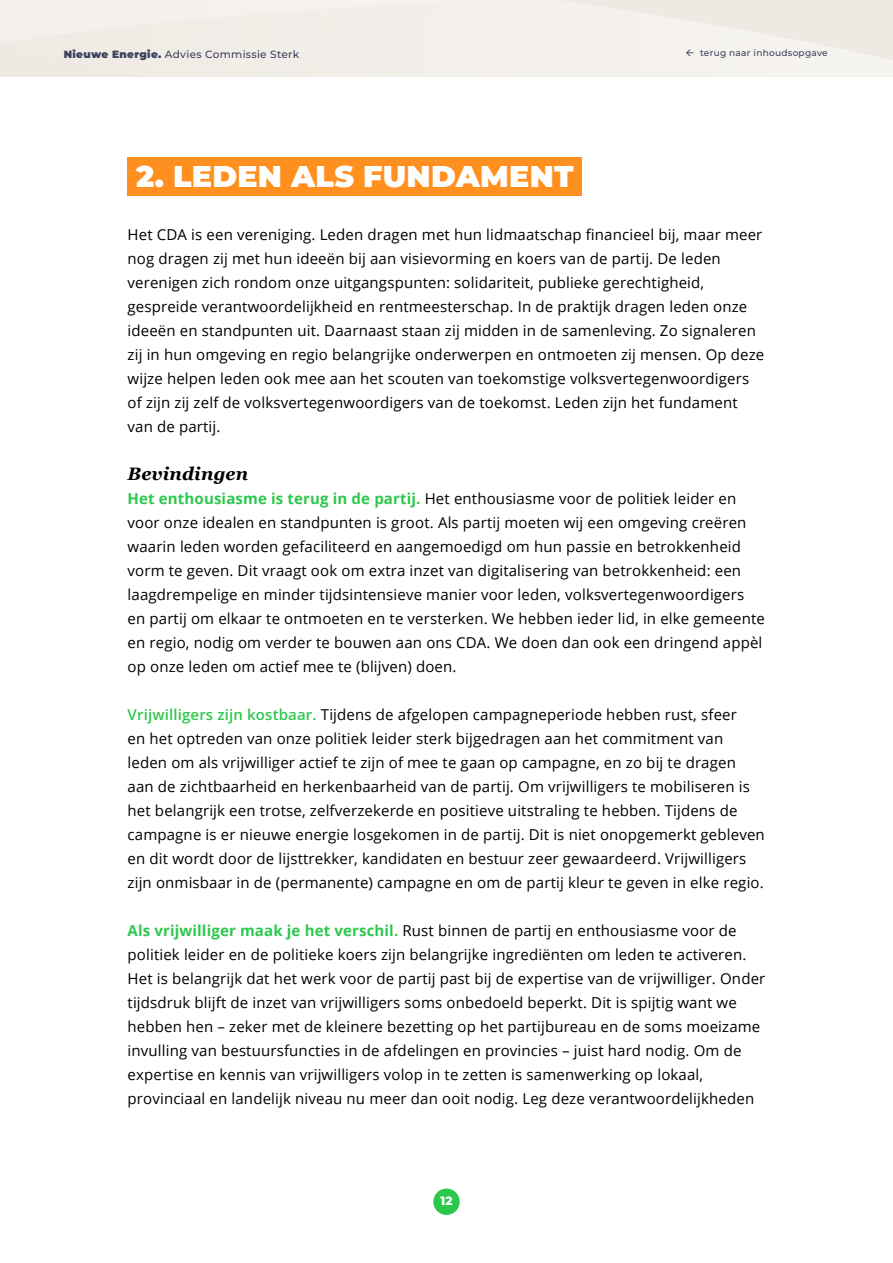
<style>
.page{position:relative;width:893px;height:1263px;background:#fff}
.page>*{position:absolute;margin:0;border:0;box-sizing:border-box;transform-origin:0 0}
.t1{font:900 30px "Montserrat";letter-spacing:.01em;color:#fff}
.t2{font:italic 700 18px "Georgia";letter-spacing:.01em;color:#000}
.t3{font:15px/24px "Open Sans";letter-spacing:.01em;color:#000}
.t4{font:800 12px "Montserrat";color:#fff}
.t5{font:500 10.5px "Montserrat";letter-spacing:.03em;color:#3c415d}
.t6{font:500 9px "Montserrat";letter-spacing:.03em;color:#3c415d}
.s1{font-weight:900}
.s2{font-weight:700;color:#2cc84d}
.s3{font-weight:600;color:#2cc84d}
</style>
<div class="page">
<div style="left:128px;top:157px;width:454px;height:38px;background:#ff8f1f"></div>
<div style="left:433px;top:1188px;width:27px;height:27px;background:#2cc84d;border-radius:50%"></div>
<div style="left:0;top:57px;width:893px;height:20px;background:#f2efea"></div>
<div style="left:0;top:0;width:893px;height:57px;background:#f2efea"></div>
<p class="t5" style="left:64px;top:47px;width:237px"><span class="s1">Nieuwe Energie.</span> Advies Commissie Sterk</p>
<p class="t6" style="left:700px;top:47px;width:129px">terug naar inhoudsopgave</p>
<h1 class="t1" style="left:136px;top:156px;width:439px">2. LEDEN ALS FUNDAMENT</h1>
<p class="t3" style="left:128px;top:222px;width:638px">Het CDA is een vereniging. Leden dragen met hun lidmaatschap financieel bij, maar meer nog dragen zij met hun ideeën bij aan visievorming en koers van de partij. De leden verenigen zich rondom onze uitgangspunten: solidariteit, publieke gerechtigheid, gespreide verantwoordelijkheid en rentmeesterschap. In de praktijk dragen leden onze ideeën en standpunten uit. Daarnaast staan zij midden in de samenleving. Zo signaleren zij in hun omgeving en regio belangrijke onderwerpen en ontmoeten zij mensen. Op deze wijze helpen leden ook mee aan het scouten van toekomstige volksvertegenwoordigers of zijn zij zelf de volksvertegenwoordigers van de toekomst. Leden zijn het fundament van de partij.</p>
<p class="t2" style="left:128px;top:460px;width:122px">Bevindingen</p>
<p class="t3" style="left:128px;top:486px;width:639px"><span class="s2">Het enthousiasme is terug in de partij.</span> Het enthousiasme voor de politiek leider en voor onze idealen en standpunten is groot. Als partij moeten wij een omgeving creëren waarin leden worden gefaciliteerd en aangemoedigd om hun passie en betrokkenheid vorm te geven. Dit vraagt ook om extra inzet van digitalisering van betrokkenheid: een laagdrempelige en minder tijdsintensieve manier voor leden, volksvertegenwoordigers en partij om elkaar te ontmoeten en te versterken. We hebben ieder lid, in elke gemeente en regio, nodig om verder te bouwen aan ons CDA. We doen dan ook een dringend appèl op onze leden om actief mee te (blijven) doen.</p>
<p class="t3" style="left:128px;top:702px;width:639px"><span class="s3">Vrijwilligers zijn kostbaar.</span> Tijdens de afgelopen campagneperiode hebben rust, sfeer<br>en het optreden van onze politiek leider sterk bijgedragen aan het commitment van leden om als vrijwilliger actief te zijn of mee te gaan op campagne, en zo bij te dragen aan de zichtbaarheid en herkenbaarheid van de partij. Om vrijwilligers te mobiliseren is het belangrijk een trotse, zelfverzekerde en positieve uitstraling te hebben. Tijdens de campagne is er nieuwe energie losgekomen in de partij. Dit is niet onopgemerkt gebleven en dit wordt door de lijsttrekker, kandidaten en bestuur zeer gewaardeerd. Vrijwilligers zijn onmisbaar in de (permanente) campagne en om de partij kleur te geven in elke regio.</p>
<p class="t3" style="left:128px;top:918px;width:639px"><span class="s2">Als vrijwilliger maak je het verschil.</span> Rust binnen de partij en enthousiasme voor de politiek leider en de politieke koers zijn belangrijke ingrediënten om leden te activeren.<br>Het is belangrijk dat het werk voor de partij past bij de expertise van de vrijwilliger. Onder tijdsdruk blijft de inzet van vrijwilligers soms onbedoeld beperkt. Dit is spijtig want we hebben hen – zeker met de kleinere bezetting op het partijbureau en de soms moeizame invulling van bestuursfuncties in de afdelingen en provincies – juist hard nodig. Om de expertise en kennis van vrijwilligers volop in te zetten is samenwerking op lokaal, provinciaal en landelijk niveau nu meer dan ooit nodig. Leg deze verantwoordelijkheden</p>
<p class="t4" style="left:440px;top:1193px;width:14px">12</p>
</div>
